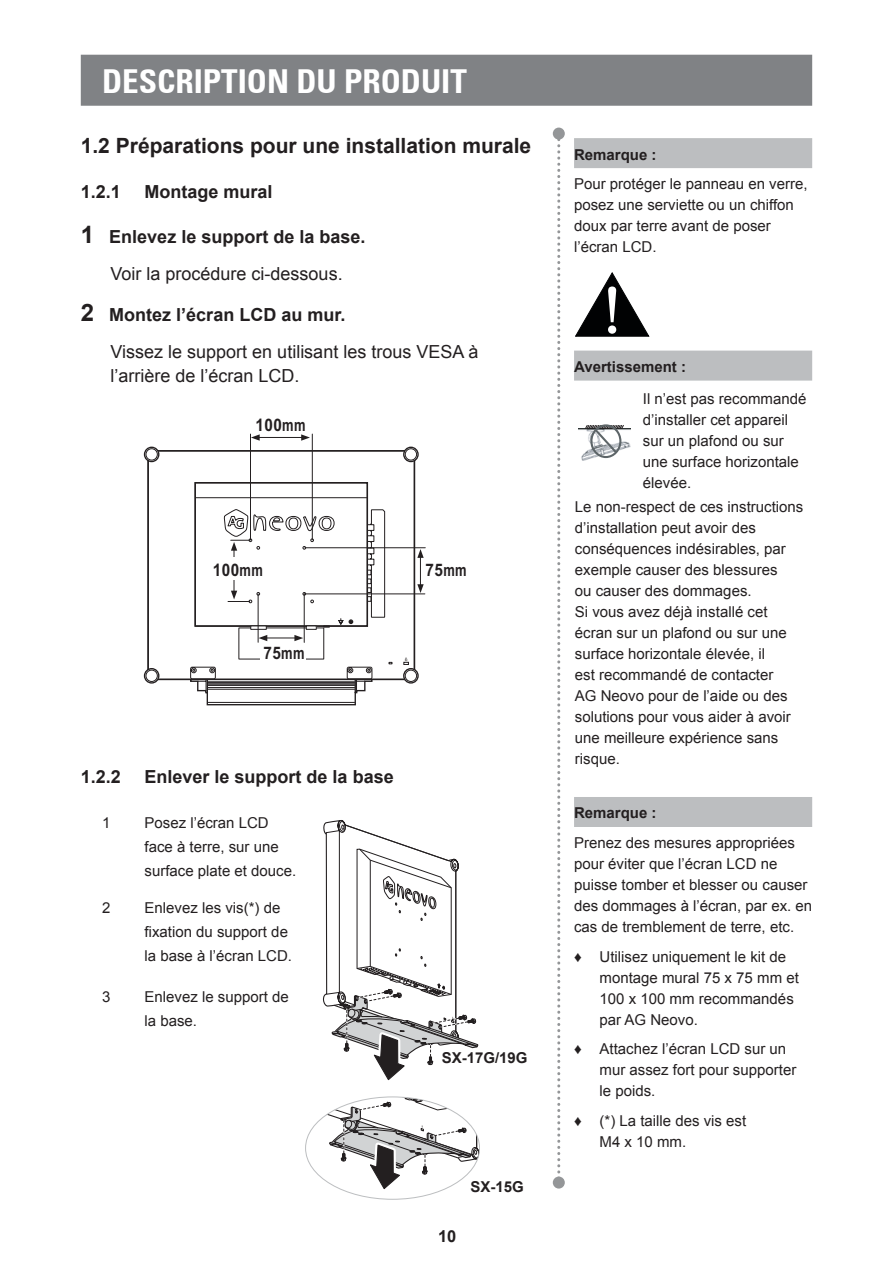
<style>
.page{position:relative;width:893px;height:1263px;background:#fff}
.page>*{position:absolute;margin:0;border:0;box-sizing:border-box;transform-origin:0 0}
.t1{font:700 condensed 33px "Univers 67";color:#fff}
.Head1_NonTOC{font:700 21px "Arial";color:#231f20}
.Body_Indent_NumBig{font:18px/24px "Arial";color:#231f20}
.Body_Bold_14{font:700 18px "Arial";color:#231f20}
.Head2_NonTOC{font:700 18px "Arial";color:#231f20}
.t2{font:700 17.25px "Arial";letter-spacing:.025em;color:#231f20;scale:.89 1}
.t3{font:700 16.5px "Arial";color:#231f20}
.Note_body{font:15px/21px "Arial";color:#231f20}
.Numbered{font:15px/24px "Arial";color:#231f20}
.Note_Head{font:700 15px "Arial";color:#231f20}
.Note_body-2{font:700 15px "Arial";color:#231f20}
.s1{font-size:24px}
.s2{font-weight:700}
</style>
<div class="page">
<div style="left:81px;top:55px;width:731px;height:51px;background:#808285;border:2px solid #808285"></div>
<svg style="left:557px;top:140px;width:3px;height:1034px"></svg>
<div style="left:553px;top:128px;width:12px;height:12px;background:#949698;border-radius:50%"></div>
<div style="left:553px;top:1176px;width:12px;height:12px;background:#949698;border-radius:50%"></div>
<svg style="left:147px;top:449px;width:269px;height:234px"></svg>
<div style="left:147px;top:450px;width:268px;height:230px;border:1px solid #231f20"></div>
<svg style="left:338px;top:618px;width:15px;height:6px"></svg>
<svg style="left:368px;top:509px;width:17px;height:109px"></svg>
<div style="left:195px;top:482px;width:173px;height:145px;border:1px solid #231f20"></div>
<svg style="left:145px;top:447px;width:14px;height:14px"></svg>
<div style="left:144px;top:447px;width:15px;height:15px;border:1px solid #231f20;border-radius:50%"></div>
<div style="left:146px;top:449px;width:11px;height:11px;background:#fff;border-radius:50%"></div>
<div style="left:146px;top:449px;width:12px;height:11px;border:1px solid #231f20;border-radius:50%"></div>
<svg style="left:145px;top:669px;width:14px;height:14px"></svg>
<div style="left:144px;top:668px;width:15px;height:16px;border:1px solid #231f20;border-radius:50%"></div>
<div style="left:146px;top:670px;width:11px;height:11px;background:#fff;border-radius:50%"></div>
<div style="left:146px;top:670px;width:12px;height:12px;border:1px solid #231f20;border-radius:50%"></div>
<svg style="left:404px;top:447px;width:14px;height:14px"></svg>
<div style="left:403px;top:447px;width:16px;height:15px;border:1px solid #231f20;border-radius:50%"></div>
<div style="left:405px;top:449px;width:12px;height:11px;background:#fff;border-radius:50%"></div>
<div style="left:405px;top:449px;width:12px;height:11px;border:1px solid #231f20;border-radius:50%"></div>
<svg style="left:404px;top:669px;width:14px;height:14px"></svg>
<div style="left:403px;top:668px;width:16px;height:16px;border:1px solid #231f20;border-radius:50%"></div>
<div style="left:405px;top:670px;width:12px;height:11px;background:#fff;border-radius:50%"></div>
<div style="left:405px;top:670px;width:12px;height:12px;border:1px solid #231f20;border-radius:50%"></div>
<svg style="left:189px;top:666px;width:184px;height:39px"></svg>
<hr style="left:195px;top:497px;width:172px;height:1px;background:#231f20">
<svg style="left:404px;top:657px;width:5px;height:8px"></svg>
<svg style="left:303px;top:592px;width:11px;height:11px"></svg>
<div style="left:239px;top:628px;width:85px;height:31px;border:1px solid #231f20"></div>
<svg style="left:250px;top:625px;width:17px;height:5px"></svg>
<div style="left:306px;top:625px;width:11px;height:5px;border:1px solid #231f20"></div>
<svg style="left:323px;top:625px;width:7px;height:2px"></svg>
<hr style="left:250px;top:434px;width:1px;height:106px;background:#231f20">
<hr style="left:312px;top:434px;width:1px;height:106px;background:#231f20">
<svg style="left:251px;top:434px;width:9px;height:7px"></svg>
<svg style="left:301px;top:434px;width:9px;height:7px"></svg>
<hr style="left:257px;top:437px;width:47px;height:1px;background:#231f20">
<hr style="left:258px;top:594px;width:1px;height:48px;background:#231f20">
<hr style="left:304px;top:594px;width:1px;height:48px;background:#231f20">
<svg style="left:258px;top:635px;width:9px;height:6px"></svg>
<svg style="left:294px;top:635px;width:9px;height:6px"></svg>
<hr style="left:265px;top:637px;width:33px;height:1px;background:#231f20">
<div style="left:260px;top:645px;width:45px;height:20px;background:#fff"></div>
<svg style="left:228px;top:591px;width:32px;height:12px"></svg>
<svg style="left:224px;top:509px;width:110px;height:42px"></svg>
<hr style="left:234px;top:547px;width:1px;height:46px;background:#231f20">
<div style="left:217px;top:557px;width:26px;height:22px;background:#fff"></div>
<hr style="left:304px;top:593px;width:121px;height:1px;background:#231f20">
<hr style="left:305px;top:547px;width:120px;height:1px;background:#231f20">
<svg style="left:417px;top:584px;width:7px;height:9px"></svg>
<svg style="left:417px;top:549px;width:7px;height:9px"></svg>
<hr style="left:420px;top:555px;width:1px;height:31px;background:#231f20">
<svg style="left:306px;top:1098px;width:174px;height:93px"></svg>
<svg style="left:323px;top:820px;width:156px;height:261px"></svg>
<div style="left:574px;top:797px;width:238px;height:30px;background:#bcbec0"></div>
<div style="left:574px;top:138px;width:238px;height:30px;background:#bcbec0"></div>
<div style="left:574px;top:351px;width:238px;height:30px;background:#bcbec0"></div>
<svg style="left:575px;top:272px;width:74px;height:64px"></svg>
<img style="left:578px;top:429px;width:53px;height:31px">
<div style="left:590px;top:424px;width:31px;height:34px;border:2px solid #5d6568;border-radius:50%"></div>
<svg style="left:584px;top:424px;width:41px;height:31px"></svg>
<h1 class="t1" style="left:102px;top:61px;width:366px">DESCRIPTION DU PRODUIT</h1>
<p class="Head1_NonTOC" style="left:81px;top:132px;width:452px">1.2 Préparations pour une installation murale</p>
<p class="Head2_NonTOC" style="left:81px;top:180px;width:42px">1.2.1</p>
<p class="Head2_NonTOC" style="left:145px;top:180px;width:130px">Montage mural</p>
<p class="Body_Bold_14" style="left:81px;top:225px;width:286px"><span class="s1">1</span> Enlevez le support de la base.</p>
<p class="Body_Indent_NumBig" style="left:111px;top:262px;width:234px">Voir la procédure ci-dessous.</p>
<p class="Body_Bold_14" style="left:81px;top:303px;width:266px"><span class="s1">2</span> Montez l’écran LCD au mur.</p>
<p class="Body_Indent_NumBig" style="left:111px;top:340px;width:369px">Vissez le support en utilisant les trous VESA à l’arrière de l’écran LCD.</p>
<p class="t2" style="left:256px;top:414px;width:58px">100mm</p>
<p class="t2" style="left:213px;top:558px;width:58px">100mm</p>
<p class="t2" style="left:426px;top:558px;width:48px">75mm</p>
<p class="t2" style="left:263px;top:641px;width:48px">75mm</p>
<p class="Head2_NonTOC" style="left:81px;top:765px;width:42px">1.2.2</p>
<p class="Head2_NonTOC" style="left:145px;top:765px;width:251px">Enlever le support de la base</p>
<p class="Numbered" style="left:102px;top:811px;width:10px">1</p>
<p class="Numbered" style="left:145px;top:811px;width:126px">Posez l’écran LCD</p>
<p class="Numbered" style="left:145px;top:835px;width:153px">face à terre, sur une surface plate et douce.</p>
<p class="Numbered" style="left:102px;top:896px;width:10px">2</p>
<p class="Numbered" style="left:145px;top:896px;width:149px">Enlevez les vis(*) de fixation du support de la base à l’écran LCD.</p>
<p class="Numbered" style="left:102px;top:985px;width:10px">3</p>
<p class="Numbered" style="left:145px;top:985px;width:146px">Enlevez le support de la base.</p>
<p class="Note_body-2" style="left:442px;top:1048px;width:87px">SX-17G/19G</p>
<p class="t3" style="left:438px;top:1225px;width:20px">10</p>
<p class="Note_body-2" style="left:471px;top:1177px;width:55px">SX-15G</p>
<p class="Note_Head" style="left:574px;top:144px;width:84px">Remarque :</p>
<p class="Note_body" style="left:574px;top:174px;width:235px">Pour protéger le panneau en verre, posez une serviette ou un chiffon doux par terre avant de poser l’écran LCD.</p>
<p class="Note_Head" style="left:574px;top:357px;width:113px">Avertissement :</p>
<p class="Note_body" style="left:643px;top:388px;width:165px">Il n’est pas recommandé d’installer cet appareil sur un plafond ou sur une surface horizontale élevée.</p>
<p class="Note_body" style="left:575px;top:497px;width:230px">Le non-respect de ces instructions d’installation peut avoir des conséquences indésirables, par exemple causer des blessures<br>ou causer des dommages.<br>Si vous avez déjà installé cet écran sur un plafond ou sur une surface horizontale élevée, il<br>est recommandé de contacter<br>AG Neovo pour de l’aide ou des solutions pour vous aider à avoir une meilleure expérience sans risque.</p>
<p class="Note_Head" style="left:574px;top:803px;width:84px">Remarque :</p>
<p class="Note_body" style="left:574px;top:832px;width:240px">Prenez des mesures appropriées pour éviter que l’écran LCD ne puisse tomber et blesser ou causer des dommages à l’écran, par ex. en cas de tremblement de terre, etc.</p>
<p class="Note_body" style="left:600px;top:946px;width:201px;text-indent:-26px"><span class="s2">♦</span> Utilisez uniquement le kit de montage mural 75 x 75 mm et<br>100 x 100 mm recommandés par AG Neovo.</p>
<p class="Note_body" style="left:600px;top:1038px;width:198px;text-indent:-26px"><span class="s2">♦</span> Attachez l’écran LCD sur un mur assez fort pour supporter le poids.</p>
<p class="Note_body" style="left:600px;top:1110px;width:148px;text-indent:-26px"><span class="s2">♦</span> (*) La taille des vis est<br>M4 x 10 mm.</p>
</div>
